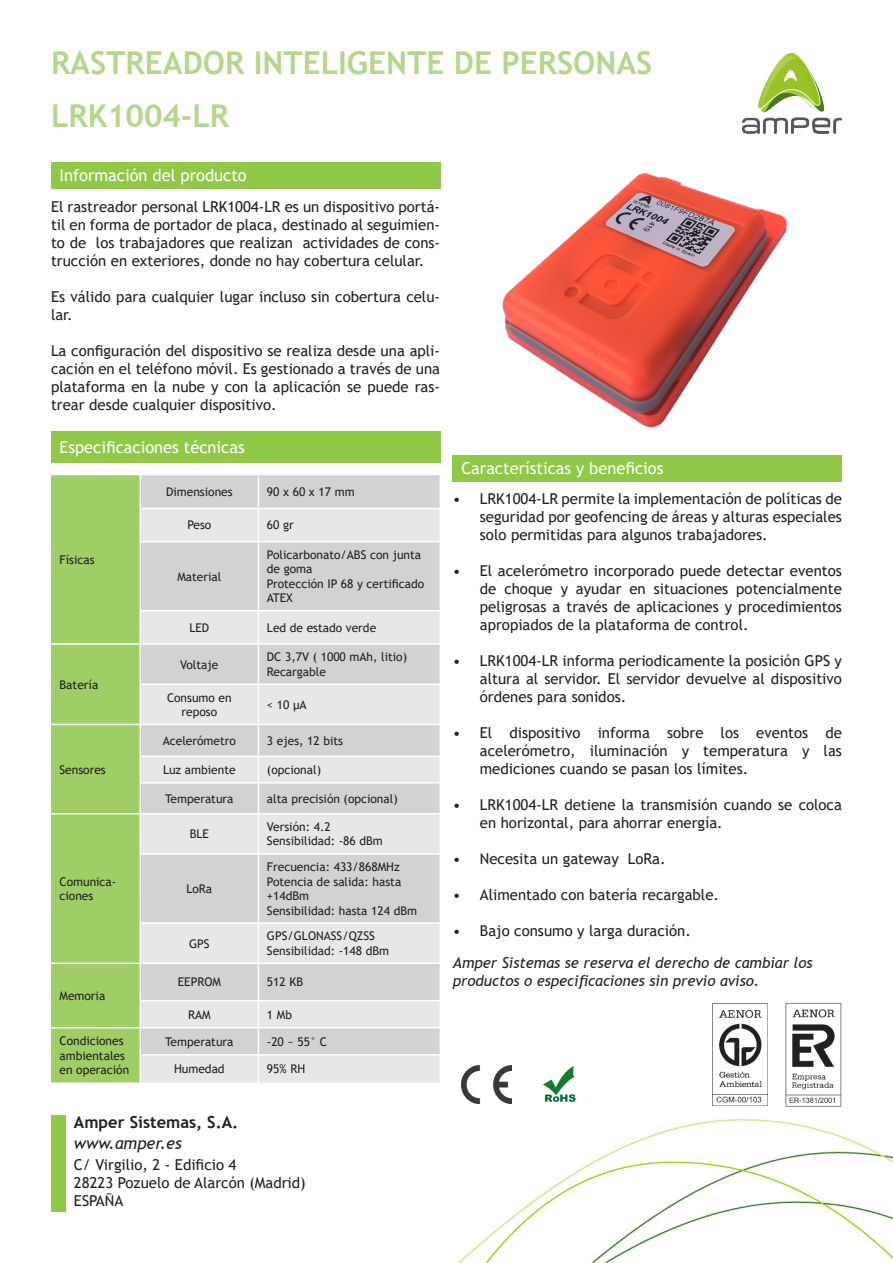
<style>
.page{position:relative;width:893px;height:1263px;background:#fff}
.page>*{position:absolute;margin:0;border:0;box-sizing:border-box;transform-origin:0 0}
.t1{font:700 31.5px "Trebuchet MS";color:#b3d78b}
.t2{font:16.5px "Trebuchet MS";color:#fff}
.t3{font:700 16.5px "Trebuchet MS";color:#231f20}
.t4{font:italic 16.5px "Trebuchet MS";color:#231f20}
.t5{font:15px/18px "Trebuchet MS";color:#231f20;text-align:justify}
.t6{font:italic 15px/18px "Trebuchet MS";color:#231f20}
.t7{font:12px/14.4px "Trebuchet MS";color:#231f20}
</style>
<div class="page">
<div style="left:51px;top:1115px;width:14px;height:97px;background:#90c848"></div>
<img style="left:502px;top:173px;width:285px;height:255px">
<div style="left:51px;top:162px;width:389px;height:26px;background:#90c848"></div>
<img style="left:458px;top:1119px;width:435px;height:144px">
<div style="left:453px;top:455px;width:389px;height:27px;background:#90c848"></div>
<div style="left:51px;top:431px;width:389px;height:31px;background:#90c848"></div>
<img style="left:461px;top:1066px;width:51px;height:37px">
<img style="left:542px;top:1066px;width:34px;height:36px">
<img style="left:743px;top:52px;width:99px;height:82px">
<div style="left:51px;top:475px;width:89px;height:607px;background:#9fce66"></div>
<div style="left:141px;top:475px;width:299px;height:33px;background:#d1d2d4"></div>
<svg style="left:141px;top:509px;width:299px;height:573px;background:#dbdcde"></svg>
<hr style="left:258px;top:475px;width:1px;height:33px;background:#fff">
<hr style="left:258px;top:509px;width:1px;height:32px;background:#fff">
<hr style="left:258px;top:542px;width:1px;height:68px;background:#fff">
<hr style="left:258px;top:611px;width:1px;height:32px;background:#fff">
<hr style="left:258px;top:645px;width:1px;height:38px;background:#fff">
<hr style="left:258px;top:685px;width:1px;height:39px;background:#fff">
<hr style="left:258px;top:725px;width:1px;height:30px;background:#fff">
<svg style="left:258px;top:757px;width:1px;height:56px"></svg>
<hr style="left:258px;top:814px;width:1px;height:39px;background:#fff">
<hr style="left:258px;top:855px;width:1px;height:67px;background:#fff">
<hr style="left:258px;top:924px;width:1px;height:38px;background:#fff">
<hr style="left:258px;top:964px;width:1px;height:36px;background:#fff">
<svg style="left:258px;top:1001px;width:1px;height:81px"></svg>
<hr style="left:51px;top:643px;width:89px;height:2px;background:#fff">
<hr style="left:140px;top:643px;width:118px;height:2px;background:#fff">
<hr style="left:258px;top:643px;width:182px;height:2px;background:#fff">
<hr style="left:141px;top:755px;width:117px;height:2px;background:#fff">
<hr style="left:258px;top:755px;width:182px;height:2px;background:#fff">
<hr style="left:141px;top:541px;width:117px;height:1px;background:#fff">
<hr style="left:258px;top:541px;width:182px;height:1px;background:#fff">
<hr style="left:141px;top:610px;width:117px;height:1px;background:#fff">
<hr style="left:258px;top:610px;width:182px;height:1px;background:#fff">
<hr style="left:141px;top:683px;width:117px;height:2px;background:#fff">
<hr style="left:258px;top:683px;width:182px;height:2px;background:#fff">
<hr style="left:51px;top:724px;width:89px;height:1px;background:#fff">
<hr style="left:140px;top:724px;width:118px;height:1px;background:#fff">
<hr style="left:258px;top:724px;width:182px;height:1px;background:#fff">
<hr style="left:141px;top:782px;width:117px;height:2px;background:#fff">
<hr style="left:258px;top:782px;width:182px;height:2px;background:#fff">
<hr style="left:51px;top:813px;width:89px;height:1px;background:#fff">
<hr style="left:140px;top:813px;width:118px;height:1px;background:#fff">
<hr style="left:258px;top:813px;width:182px;height:1px;background:#fff">
<hr style="left:141px;top:922px;width:117px;height:2px;background:#fff">
<hr style="left:258px;top:922px;width:182px;height:2px;background:#fff">
<hr style="left:51px;top:962px;width:89px;height:2px;background:#fff">
<hr style="left:140px;top:962px;width:118px;height:2px;background:#fff">
<hr style="left:258px;top:962px;width:182px;height:2px;background:#fff">
<hr style="left:51px;top:1027px;width:89px;height:1px;background:#fff">
<hr style="left:140px;top:1027px;width:118px;height:1px;background:#fff">
<hr style="left:258px;top:1027px;width:182px;height:1px;background:#fff">
<hr style="left:141px;top:1054px;width:117px;height:1px;background:#fff">
<hr style="left:258px;top:1054px;width:182px;height:1px;background:#fff">
<hr style="left:141px;top:853px;width:117px;height:2px;background:#fff">
<hr style="left:258px;top:853px;width:182px;height:2px;background:#fff">
<hr style="left:141px;top:1000px;width:117px;height:1px;background:#fff">
<hr style="left:258px;top:1000px;width:182px;height:1px;background:#fff">
<img style="left:712px;top:1003px;width:56px;height:103px">
<img style="left:786px;top:1003px;width:55px;height:103px">
<p class="t1" style="left:51px;top:43px;width:603px">RASTREADOR INTELIGENTE DE PERSONAS</p>
<p class="t1" style="left:51px;top:96px;width:180px">LRK1004-LR</p>
<p class="t2" style="left:60px;top:165px;width:189px">Información del producto</p>
<p class="t5" style="left:51px;top:198px;width:391px">El rastreador personal LRK1004-LR es un dispositivo portá&shy;til en forma de portador de placa, destinado al seguimien&shy;to de los trabajadores que realizan actividades de cons&shy;trucción en exteriores, donde no hay cobertura celular.</p>
<p class="t5" style="left:51px;top:288px;width:391px">Es válido para cualquier lugar incluso sin cobertura celu&shy;lar.</p>
<p class="t5" style="left:51px;top:342px;width:391px">La configuración del dispositivo se realiza desde una apli&shy;cación en el teléfono móvil. Es gestionado a través de una plataforma en la nube y con la aplicación se puede ras&shy;trear desde cualquier dispositivo.</p>
<p class="t2" style="left:60px;top:436px;width:187px">Especificaciones técnicas</p>
<p class="t7" style="left:60px;top:552px;width:37px">Físicas</p>
<p class="t7" style="left:60px;top:677px;width:40px">Batería</p>
<p class="t7" style="left:60px;top:762px;width:48px">Sensores</p>
<p class="t7" style="left:60px;top:874px;width:58px">Comunica&shy;ciones</p>
<p class="t7" style="left:60px;top:988px;width:47px">Memoria</p>
<p class="t7" style="left:166px;top:485px;width:68px">Dimensiones</p>
<p class="t7" style="left:267px;top:485px;width:89px">90 x 60 x 17 mm</p>
<p class="t7" style="left:187px;top:518px;width:25px">Peso</p>
<p class="t7" style="left:267px;top:518px;width:28px">60 gr</p>
<p class="t7" style="left:177px;top:569px;width:46px">Material</p>
<p class="t7" style="left:267px;top:547px;width:156px">Policarbonato/ABS con junta de goma</p>
<p class="t7" style="left:267px;top:576px;width:159px">Protección IP 68 y certificado<br>ATEX</p>
<p class="t7" style="left:189px;top:620px;width:21px">LED</p>
<p class="t7" style="left:267px;top:620px;width:111px">Led de estado verde</p>
<p class="t7" style="left:180px;top:657px;width:40px">Voltaje</p>
<p class="t7" style="left:267px;top:650px;width:142px">DC 3,7V ( 1000 mAh, litio)</p>
<p class="t7" style="left:267px;top:664px;width:61px">Recargable</p>
<p class="t7" style="left:167px;top:690px;width:66px;text-align:center">Consumo en reposo</p>
<p class="t7" style="left:267px;top:697px;width:41px">&lt; 10 µA</p>
<p class="t7" style="left:163px;top:733px;width:75px">Acelerómetro</p>
<p class="t7" style="left:267px;top:733px;width:78px">3 ejes, 12 bits</p>
<p class="t7" style="left:163px;top:762px;width:74px">Luz ambiente</p>
<p class="t7" style="left:267px;top:762px;width:56px">(opcional)</p>
<p class="t7" style="left:165px;top:791px;width:70px">Temperatura</p>
<p class="t7" style="left:267px;top:791px;width:132px">alta precisión (opcional)</p>
<p class="t7" style="left:190px;top:827px;width:21px">BLE</p>
<p class="t7" style="left:186px;top:881px;width:27px">LoRa</p>
<p class="t7" style="left:189px;top:936px;width:22px">GPS</p>
<p class="t7" style="left:267px;top:819px;width:65px">Versión: 4.2</p>
<p class="t7" style="left:267px;top:834px;width:117px">Sensibilidad: -86 dBm</p>
<p class="t7" style="left:267px;top:860px;width:134px">Frecuencia: 433/868MHz</p>
<p class="t7" style="left:267px;top:874px;width:136px">Potencia de salida: hasta +14dBm</p>
<p class="t7" style="left:267px;top:903px;width:152px">Sensibilidad: hasta 124 dBm</p>
<p class="t7" style="left:267px;top:929px;width:109px">GPS/GLONASS/QZSS</p>
<p class="t7" style="left:267px;top:943px;width:124px">Sensibilidad: -148 dBm</p>
<p class="t7" style="left:178px;top:975px;width:45px">EEPROM</p>
<p class="t7" style="left:267px;top:975px;width:38px">512 KB</p>
<p class="t7" style="left:188px;top:1007px;width:24px">RAM</p>
<p class="t7" style="left:267px;top:1007px;width:27px">1 Mb</p>
<p class="t7" style="left:60px;top:1033px;width:71px">Condiciones ambientales en operación</p>
<p class="t7" style="left:165px;top:1034px;width:70px">Temperatura</p>
<p class="t7" style="left:267px;top:1034px;width:62px">-20 ~ 55° C</p>
<p class="t7" style="left:174px;top:1061px;width:52px">Humedad</p>
<p class="t7" style="left:267px;top:1061px;width:40px">95% RH</p>
<p class="t3" style="left:74px;top:1111px;width:166px">Amper Sistemas, S.A.</p>
<p class="t4" style="left:74px;top:1133px;width:109px">www.amper.es</p>
<p class="t5" style="left:74px;top:1155px;width:164px">C/ Virgilio, 2 - Edificio 4</p>
<p class="t5" style="left:74px;top:1173px;width:233px">28223 Pozuelo de Alarcón (Madrid)</p>
<p class="t5" style="left:74px;top:1191px;width:51px">ESPAÑA</p>
<p class="t2" style="left:461px;top:458px;width:204px">Características y beneficios</p>
<p class="t5" style="left:480px;top:490px;width:364px;text-indent:-27px">• LRK1004-LR permite la implementación de políticas de seguridad por geofencing de áreas y alturas especiales solo permitidas para algunos trabajadores.</p>
<p class="t5" style="left:480px;top:562px;width:364px;text-indent:-27px">• El acelerómetro incorporado puede detectar eventos de choque y ayudar en situaciones potencialmente peligrosas a través de aplicaciones y procedimientos apropiados de la plataforma de control.</p>
<p class="t5" style="left:480px;top:652px;width:364px;text-indent:-27px">• LRK1004-LR informa periodicamente la posición GPS y altura al servidor. El servidor devuelve al dispositivo órdenes para sonidos.</p>
<p class="t5" style="left:480px;top:724px;width:364px;text-indent:-27px">• El dispositivo informa sobre los eventos de acelerómetro, iluminación y temperatura y las mediciones cuando se pasan los límites.</p>
<p class="t5" style="left:480px;top:796px;width:364px;text-indent:-27px">• LRK1004-LR detiene la transmisión cuando se coloca en horizontal, para ahorrar energía.</p>
<p class="t5" style="left:453px;top:850px;width:214px">• Necesita un gateway LoRa.</p>
<p class="t5" style="left:453px;top:886px;width:268px">• Alimentado con batería recargable.</p>
<p class="t5" style="left:453px;top:922px;width:240px">• Bajo consumo y larga duración.</p>
<p class="t6" style="left:453px;top:953px;width:361px">Amper Sistemas se reserva el derecho de cambiar los productos o especificaciones sin previo aviso.</p>
</div>
